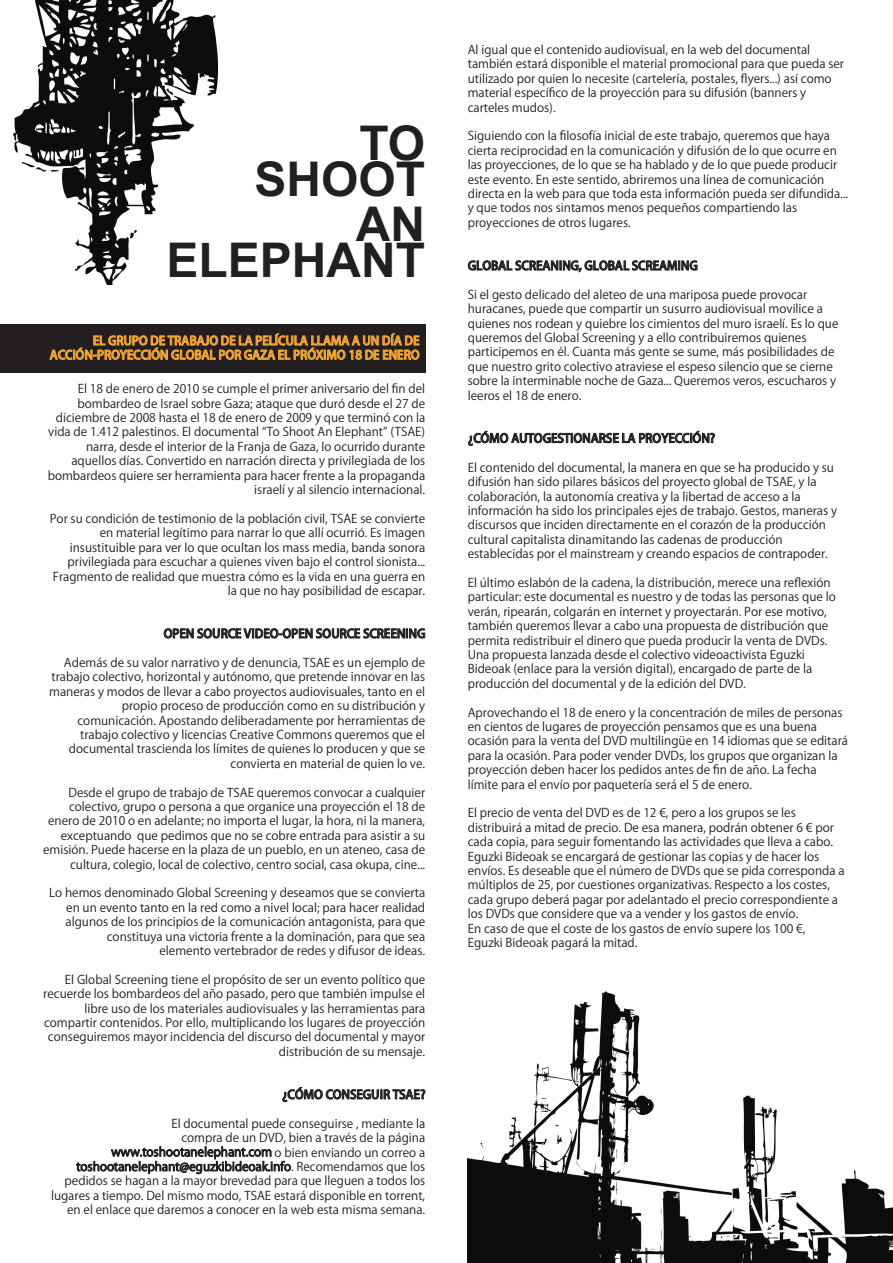
<style>
.page{position:relative;width:893px;height:1263px;background:#fff}
.page>*{position:absolute;margin:0;border:0;box-sizing:border-box;transform-origin:0 0}
.t1{font:700 48px/36px "Arial";color:#231f20;text-align:right}
.t2{font:12px/14.4px "Koz Go Pro";color:#231f20;text-align:right}
.t3{font:500 12px "Koz Go Pro";letter-spacing:-.005em;color:#231f20}
.t4{font:500 12px/14.2px "Koz Go Pro";color:#f4a633;text-align:right}
</style>
<div class="page">
<div style="left:0;top:303px;width:425px;height:69px;background:#231f20"></div>
<img style="left:468px;top:991px;width:425px;height:272px">
<div style="left:0;top:0;width:426px;height:324px;background:#fff"></div>
<img style="left:14px;top:0;width:203px;height:284px">
<h1 class="t1" style="left:255px;top:126px;width:172px">TO<br>SHOOT</h1>
<h1 class="t1" style="left:167px;top:207px;width:260px">AN<br>ELEPHANT</h1>
<p class="t4" style="left:50px;top:334px;width:371px">EL GRUPO DE TRABAJO DE LA PELÍCULA LLAMA A UN DÍA DE<br>ACCIÓN-PROYECCIÓN GLOBAL POR GAZA EL PRÓXIMO 18 DE ENERO</p>
<p class="t2" style="left:48px;top:382px;width:379px">El 18 de enero de 2010 se cumple el primer aniversario del fin del bombardeo de Israel sobre Gaza; ataque que duró desde el 27 de diciembre de 2008 hasta el 18 de enero de 2009 y que terminó con la vida de 1.412 palestinos. El documental “To Shoot An Elephant” (TSAE) narra, desde el interior de la Franja de Gaza, lo ocurrido durante aquellos días. Convertido en narración directa y privilegiada de los bombardeos quiere ser herramienta para hacer frente a la propaganda israelí y al silencio internacional.</p>
<p class="t2" style="left:50px;top:512px;width:377px">Por su condición de testimonio de la población civil, TSAE se convierte en material legítimo para narrar lo que allí ocurrió. Es imagen insustituible para ver lo que ocultan los mass media, banda sonora privilegiada para escuchar a quienes viven bajo el control sionista...<br>Fragmento de realidad que muestra cómo es la vida en una guerra en la que no hay posibilidad de escapar.</p>
<p class="t3" style="left:164px;top:626px;width:263px">OPEN SOURCE VIDEO-OPEN SOURCE SCREENING</p>
<p class="t2" style="left:49px;top:656px;width:378px">Además de su valor narrativo y de denuncia, TSAE es un ejemplo de trabajo colectivo, horizontal y autónomo, que pretende innovar en las maneras y modos de llevar a cabo proyectos audiovisuales, tanto en el propio proceso de producción como en su distribución y comunicación. Apostando deliberadamente por herramientas de trabajo colectivo y licencias Creative Commons queremos que el documental trascienda los límites de quienes lo producen y que se convierta en material de quien lo ve.</p>
<p class="t2" style="left:43px;top:785px;width:384px">Desde el grupo de trabajo de TSAE queremos convocar a cualquier colectivo, grupo o persona a que organice una proyección el 18 de enero de 2010 o en adelante; no importa el lugar, la hora, ni la manera, exceptuando que pedimos que no se cobre entrada para asistir a su emisión. Puede hacerse en la plaza de un pueblo, en un ateneo, casa de cultura, colegio, local de colectivo, centro social, casa okupa, cine...</p>
<p class="t2" style="left:49px;top:886px;width:378px">Lo hemos denominado Global Screening y deseamos que se convierta en un evento tanto en la red como a nivel local; para hacer realidad algunos de los principios de la comunicación antagonista, para que constituya una victoria frente a la dominación, para que sea<br>elemento vertebrador de redes y difusor de ideas.</p>
<p class="t2" style="left:43px;top:972px;width:383px">El Global Screening tiene el propósito de ser un evento político que recuerde los bombardeos del año pasado, pero que también impulse el libre uso de los materiales audiovisuales y las herramientas para compartir contenidos. Por ello, multiplicando los lugares de proyección conseguiremos mayor incidencia del discurso del documental y mayor distribución de su mensaje.</p>
<p class="t3" style="left:282px;top:1087px;width:145px">¿CÓMO CONSEGUIR TSAE?</p>
<p class="t2" style="left:51px;top:1116px;width:376px">El documental puede conseguirse , mediante la<br>compra de un DVD, bien a través de la página www.toshootanelephant.com o bien enviando un correo a toshootanelephant@eguzkibideoak.info. Recomendamos que los pedidos se hagan a la mayor brevedad para que lleguen a todos los lugares a tiempo. Del mismo modo, TSAE estará disponible en torrent, en el enlace que daremos a conocer en la web esta misma semana.</p>
<p class="t2" style="left:468px;top:43px;width:378px;text-align:left">Al igual que el contenido audiovisual, en la web del documental también estará disponible el material promocional para que pueda ser utilizado por quien lo necesite (cartelería, postales, flyers...) así como material específico de la proyección para su difusión (banners y carteles mudos).</p>
<p class="t2" style="left:468px;top:129px;width:382px;text-align:left">Siguiendo con la filosofía inicial de este trabajo, queremos que haya cierta reciprocidad en la comunicación y difusión de lo que ocurre en las proyecciones, de lo que se ha hablado y de lo que puede producir este evento. En este sentido, abriremos una línea de comunicación directa en la web para que toda esta información pueda ser difundida... y que todos nos sintamos menos pequeños compartiendo las proyecciones de otros lugares.</p>
<p class="t3" style="left:468px;top:258px;width:231px">GLOBAL SCREANING, GLOBAL SCREAMING</p>
<p class="t2" style="left:468px;top:288px;width:372px;text-align:left">Si el gesto delicado del aleteo de una mariposa puede provocar huracanes, puede que compartir un susurro audiovisual movilice a quienes nos rodean y quiebre los cimientos del muro israelí. Es lo que queremos del Global Screening y a ello contribuiremos quienes participemos en él. Cuanta más gente se sume, más posibilidades de que nuestro grito colectivo atraviese el espeso silencio que se cierne sobre la interminable noche de Gaza... Queremos veros, escucharos y leeros el 18 de enero.</p>
<p class="t3" style="left:468px;top:430px;width:249px">¿CÓMO AUTOGESTIONARSE LA PROYECCIÓN?</p>
<p class="t2" style="left:468px;top:460px;width:371px;text-align:left">El contenido del documental, la manera en que se ha producido y su difusión han sido pilares básicos del proyecto global de TSAE, y la colaboración, la autonomía creativa y la libertad de acceso a la información ha sido los principales ejes de trabajo. Gestos, maneras y discursos que inciden directamente en el corazón de la producción cultural capitalista dinamitando las cadenas de producción establecidas por el mainstream y creando espacios de contrapoder.</p>
<p class="t2" style="left:468px;top:576px;width:370px;text-align:left">El último eslabón de la cadena, la distribución, merece una reflexión particular: este documental es nuestro y de todas las personas que lo verán, ripearán, colgarán en internet y proyectarán. Por ese motivo, también queremos llevar a cabo una propuesta de distribución que permita redistribuir el dinero que pueda producir la venta de DVDs.<br>Una propuesta lanzada desde el colectivo videoactivista Eguzki Bideoak (enlace para la versión digital), encargado de parte de la producción del documental y de la edición del DVD.</p>
<p class="t2" style="left:468px;top:705px;width:382px;text-align:left">Aprovechando el 18 de enero y la concentración de miles de personas en cientos de lugares de proyección pensamos que es una buena ocasión para la venta del DVD multilingüe en 14 idiomas que se editará para la ocasión. Para poder vender DVDs, los grupos que organizan la proyección deben hacer los pedidos antes de fin de año. La fecha límite para el envío por paquetería será el 5 de enero.</p>
<p class="t2" style="left:468px;top:806px;width:378px;text-align:left">El precio de venta del DVD es de 12 €, pero a los grupos se les distribuirá a mitad de precio. De esa manera, podrán obtener 6 € por cada copia, para seguir fomentando las actividades que lleva a cabo.<br>Eguzki Bideoak se encargará de gestionar las copias y de hacer los envíos. Es deseable que el número de DVDs que se pida corresponda a múltiplos de 25, por cuestiones organizativas. Respecto a los costes, cada grupo deberá pagar por adelantado el precio correspondiente a los DVDs que considere que va a vender y los gastos de envío.<br>En caso de que el coste de los gastos de envío supere los 100 €,<br>Eguzki Bideoak pagará la mitad.</p>
</div>
